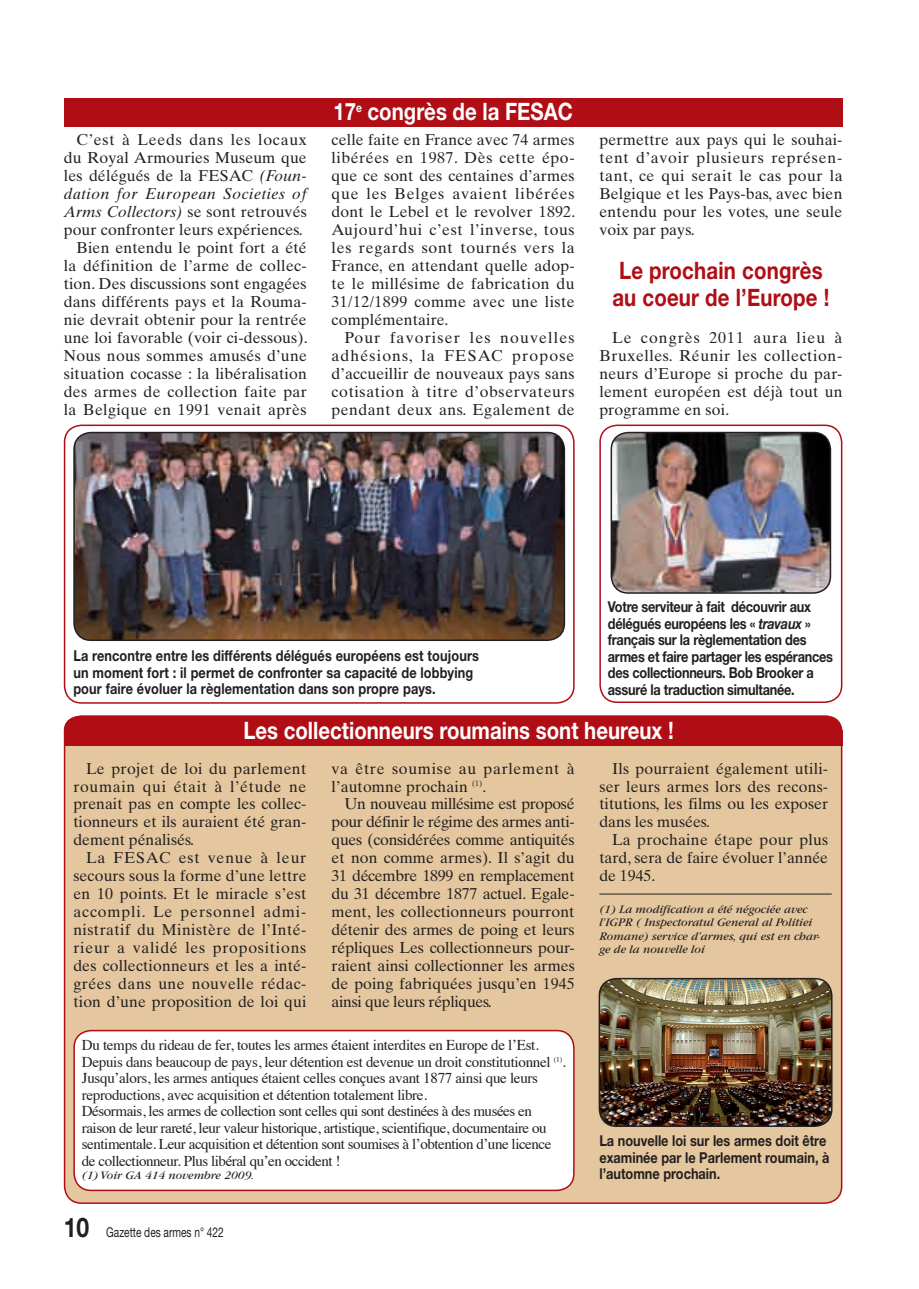
<style>
.page{position:relative;width:919px;height:1289px;background:#fff}
.page>*{position:absolute;margin:0;border:0;box-sizing:border-box;transform-origin:0 0}
.t1{font:700 27px "Helvetica Neue";color:#231f20;scale:.85 1}
.t2{font:700 24px "Helvetica Neue";color:#fff;scale:.85 1}
.t3{font:700 24px/27px "Helvetica Neue";letter-spacing:.01em;color:#b00d15;scale:.85 1}
.t4{font:15.75px/18px "Times Ten";letter-spacing:.01em;color:#231f20;text-align:justify}
.t5{font:15.75px/18px "Times Ten";letter-spacing:.045em;color:#231f20}
.t6{font:italic 15.75px "Times Ten";letter-spacing:.01em;color:#231f20}
.t7{font:italic 15.75px "Times Ten";letter-spacing:.035em;color:#231f20}
.t8{font:15.75px "Times Ten";letter-spacing:.05em;color:#231f20}
.t9{font:15px/16.5px "Times";letter-spacing:-.02em;color:#231f20}
.t10{font:700 15px/16.5px "Helvetica Neue";color:#231f20;scale:.85 1}
.t11{font:700 15px/16.5px "Helvetica Neue";letter-spacing:-.02em;color:#231f20;scale:.85 1}
.t12{font:13.5px "Helvetica Neue";color:#231f20;scale:.75 1}
.t13{font:italic 12px/13.5px "Garamond";color:#231f20}
.s1{font-style:italic}
.s2{font-style:normal}
</style>
<div class="page">
<svg style="left:599px;top:424px;width:244px;height:278px"></svg>
<svg style="left:63px;top:424px;width:512px;height:279px"></svg>
<div style="left:64px;top:98px;width:778px;height:28px;background:#b00d15"></div>
<div style="left:63px;top:728px;width:780px;height:475px;background:#e4c79e"></div>
<svg style="left:64px;top:715px;width:778px;height:15px;background:#b2141c"></svg>
<div style="left:64px;top:730px;width:778px;height:15px;background:#b00d15"></div>
<hr style="left:599px;top:893px;width:232px;height:1px;background:#231f20">
<svg style="left:73px;top:1029px;width:502px;height:161px"></svg>
<img style="left:598px;top:977px;width:235px;height:149px">
<img style="left:73px;top:431px;width:493px;height:209px">
<img style="left:609px;top:431px;width:222px;height:162px">
<p class="t8" style="left:77px;top:130px;width:232px">C’est à Leeds dans les locaux</p>
<p class="t4" style="left:64px;top:149px;width:244px">du Royal Armouries Museum que</p>
<p class="t4" style="left:64px;top:167px;width:244px">les délégués de la FESAC <span class="s1">(Foun-</span></p>
<p class="t7" style="left:64px;top:184px;width:244px">dation for European Societies of</p>
<p class="t6" style="left:64px;top:202px;width:244px">Arms Collectors) <span class="s2">se sont retrouvés</span></p>
<p class="t4" style="left:64px;top:220px;width:240px">pour confronter leurs expériences.</p>
<p class="t4" style="left:77px;top:238px;width:232px">Bien entendu le point fort a été</p>
<p class="t4" style="left:64px;top:256px;width:244px">la définition de l’arme de collec-</p>
<p class="t4" style="left:64px;top:274px;width:244px">tion. Des discussions sont engagées</p>
<p class="t4" style="left:64px;top:292px;width:244px">dans différents pays et la Rouma-</p>
<p class="t4" style="left:64px;top:310px;width:244px">nie devrait obtenir pour la rentrée</p>
<p class="t4" style="left:64px;top:328px;width:245px">une loi favorable (voir ci-dessous).</p>
<p class="t4" style="left:64px;top:346px;width:244px">Nous nous sommes amusés d’une</p>
<p class="t4" style="left:64px;top:364px;width:244px">situation cocasse : la libéralisation</p>
<p class="t4" style="left:64px;top:382px;width:245px">des armes de collection faite par</p>
<p class="t4" style="left:64px;top:400px;width:244px">la Belgique en 1991 venait après</p>
<h2 class="t2" style="left:333px;top:96px;width:283px">17<sup>e</sup> congrès de la FESAC</h2>
<p class="t4" style="left:331px;top:131px;width:245px">celle faite en France avec 74 armes libérées en 1987. Dès cette épo&shy;que ce sont des centaines d’armes que les Belges avaient libérées dont le Lebel et le revolver 1892.<br>Aujourd’hui c’est l’inverse, tous les regards sont tournés vers la France, en attendant quelle adop&shy;te le millésime de fabrication du 31/12/1899 comme avec une liste complémentaire.</p>
<p class="t4" style="left:331px;top:328px;width:245px;text-indent:13px">Pour favoriser les nouvelles adhésions, la FESAC propose d’accueillir de nouveaux pays sans cotisation à titre d’observateurs pendant deux ans. Egalement de</p>
<p class="t4" style="left:599px;top:131px;width:245px">permettre aux pays qui le souhai&shy;tent d’avoir plusieurs représen&shy;tant, ce qui serait le cas pour la Belgique et les Pays-bas, avec bien entendu pour les votes, une seule voix par pays.</p>
<h2 class="t3" style="left:612px;top:256px;width:257px">Le prochain congrès au coeur de l’Europe !</h2>
<p class="t4" style="left:599px;top:328px;width:245px;text-indent:13px">Le congrès 2011 aura lieu à Bruxelles. Réunir les collection&shy;neurs d’Europe si proche du par&shy;lement européen est déjà tout un programme en soi.</p>
<p class="t10" style="left:73px;top:647px;width:478px">La rencontre entre les différents délégués européens est toujours un moment fort : il permet de confronter sa capacité de lobbying pour faire évoluer la règlementation dans son propre pays.</p>
<p class="t11" style="left:608px;top:598px;width:266px">Votre serviteur à fait découvrir aux délégués européens les « <span class="s1">travaux</span> » français sur la règlementation des armes et faire partager les espérances des collectionneurs. Bob Brooker a assuré la traduction simultanée.</p>
<h2 class="t2" style="left:243px;top:716px;width:508px">Les collectionneurs roumains sont heureux !</h2>
<p class="t5" style="left:331px;top:759px;width:244px">va être soumise au parlement à l’automne prochain <sup>(1)</sup>.</p>
<p class="t4" style="left:331px;top:795px;width:245px;text-indent:13px">Un nouveau millésime est proposé pour définir le régime des armes anti&shy;ques (considérées comme antiquités et non comme armes). Il s’agit du 31 décembre 1899 en remplacement du 31 décembre 1877 actuel. Egale&shy;ment, les collectionneurs pourront détenir des armes de poing et leurs répliques Les collectionneurs pour&shy;raient ainsi collectionner les armes de poing fabriquées jusqu’en 1945 ainsi que leurs répliques.</p>
<p class="t4" style="left:73px;top:759px;width:234px;text-indent:13px">Le projet de loi du parlement roumain qui était à l’étude ne prenait pas en compte les collec&shy;tionneurs et ils auraient été gran&shy;dement pénalisés.</p>
<p class="t4" style="left:73px;top:848px;width:235px;text-indent:13px">La FESAC est venue à leur secours sous la forme d’une lettre en 10 points. Et le miracle s’est accompli. Le personnel admi&shy;nistratif du Ministère de l’Inté&shy;rieur a validé les propositions des collectionneurs et les a inté&shy;grées dans une nouvelle rédac&shy;tion d’une proposition de loi qui</p>
<p class="t4" style="left:599px;top:759px;width:230px;text-indent:13px">Ils pourraient également utili&shy;ser leurs armes lors des recons&shy;titutions, les films ou les exposer dans les musées.</p>
<p class="t4" style="left:599px;top:830px;width:230px;text-indent:13px">La prochaine étape pour plus tard, sera de faire évoluer l’année de 1945.</p>
<p class="t13" style="left:599px;top:902px;width:222px">(1) La modification a été négociée avec l’IGPR ( Inspectoratul General al Politiei Romane) service d’armes, qui est en char&shy;ge de la nouvelle loi</p>
<p class="t9" style="left:82px;top:1035px;width:485px">Du temps du rideau de fer, toutes les armes étaient interdites en Europe de l’Est.<br>Depuis dans beaucoup de pays, leur détention est devenue un droit constitutionnel <sup>(1)</sup>.<br>Jusqu’alors, les armes antiques étaient celles conçues avant 1877 ainsi que leurs reproductions, avec acquisition et détention totalement libre.<br>Désormais, les armes de collection sont celles qui sont destinées à des musées en raison de leur rareté, leur valeur historique, artistique, scientifique, documentaire ou sentimentale. Leur acquisition et détention sont soumises à l’obtention d’une licence de collectionneur. Plus libéral qu’en occident !</p>
<p class="t13" style="left:82px;top:1169px;width:174px">(1) Voir GA 414 novembre 2009.</p>
<h1 class="t1" style="left:64px;top:1210px;width:32px">10</h1>
<p class="t12" style="left:106px;top:1223px;width:158px">Gazette des armes n° 422</p>
<p class="t10" style="left:599px;top:1132px;width:272px">La nouvelle loi sur les armes doit être examinée par le Parlement roumain, à l’automne prochain.</p>
</div>
